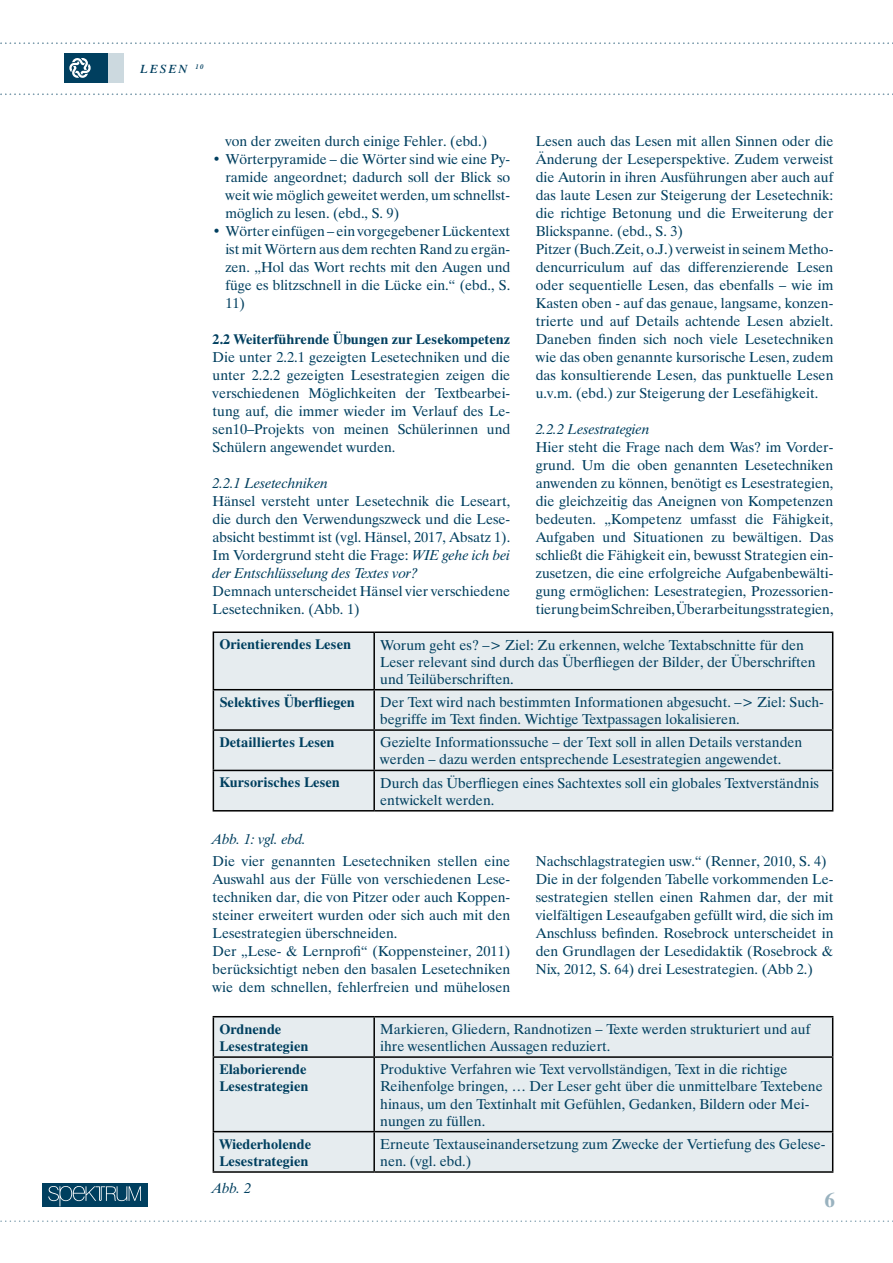
<style>
.page{position:relative;width:893px;height:1263px;background:#fff}
.page>*{position:absolute;margin:0;border:0;box-sizing:border-box;transform-origin:0 0}
.t1{font:700 21px "Dutch 801 BT";color:#99b2bf}
.t2{font:14.25px/18px "Dutch 801 BT";color:#003f5f}
.t3{font:700 14.25px/17.1px "Dutch 801 BT";color:#003f5f}
.t4{font:italic 14.25px "Dutch 801 BT";color:#003f5f}
.t5{font:italic 600 12px "Dutch 801 BT";letter-spacing:.2em;color:#003f5f}
.s1{font-style:italic}
</style>
<div class="page">
<div style="left:43px;top:1182px;width:105px;height:24px;background:#003f5f"></div>
<svg style="left:48px;top:1186px;width:93px;height:20px"></svg>
<div style="left:64px;top:53px;width:45px;height:30px;background:#003f5f"></div>
<svg style="left:69px;top:58px;width:22px;height:20px"></svg>
<div style="left:109px;top:53px;width:15px;height:30px;background:#ccd9df"></div>
<svg style="left:0;top:43px;width:893px;height:1px"></svg>
<svg style="left:0;top:94px;width:893px;height:1px"></svg>
<svg style="left:0;top:1220px;width:893px;height:2px"></svg>
<div style="left:214px;top:633px;width:618px;height:177px;background:#e6ecef"></div>
<hr style="left:213px;top:631px;width:161px;height:2px;background:#000">
<hr style="left:213px;top:633px;width:1px;height:56px;background:#000">
<hr style="left:374px;top:631px;width:459px;height:2px;background:#000">
<hr style="left:373px;top:633px;width:2px;height:56px;background:#000">
<hr style="left:832px;top:633px;width:1px;height:56px;background:#000">
<hr style="left:213px;top:689px;width:161px;height:1px;background:#000">
<hr style="left:213px;top:690px;width:1px;height:39px;background:#000">
<hr style="left:374px;top:689px;width:459px;height:1px;background:#000">
<hr style="left:373px;top:690px;width:2px;height:39px;background:#000">
<hr style="left:832px;top:690px;width:1px;height:39px;background:#000">
<hr style="left:213px;top:729px;width:161px;height:2px;background:#000">
<hr style="left:213px;top:731px;width:1px;height:39px;background:#000">
<hr style="left:374px;top:729px;width:459px;height:2px;background:#000">
<hr style="left:373px;top:731px;width:2px;height:39px;background:#000">
<hr style="left:832px;top:731px;width:1px;height:39px;background:#000">
<hr style="left:213px;top:770px;width:161px;height:1px;background:#000">
<hr style="left:213px;top:771px;width:1px;height:39px;background:#000">
<hr style="left:374px;top:770px;width:459px;height:1px;background:#000">
<hr style="left:373px;top:771px;width:2px;height:39px;background:#000">
<hr style="left:832px;top:771px;width:1px;height:39px;background:#000">
<hr style="left:213px;top:810px;width:161px;height:1px;background:#000">
<hr style="left:374px;top:810px;width:459px;height:1px;background:#000">
<div style="left:214px;top:1017px;width:618px;height:154px;background:#e6ecef"></div>
<hr style="left:213px;top:1016px;width:161px;height:1px;background:#000">
<hr style="left:213px;top:1017px;width:1px;height:39px;background:#000">
<hr style="left:374px;top:1016px;width:459px;height:1px;background:#000">
<hr style="left:373px;top:1017px;width:2px;height:39px;background:#000">
<hr style="left:832px;top:1017px;width:1px;height:39px;background:#000">
<hr style="left:213px;top:1056px;width:161px;height:2px;background:#000">
<hr style="left:213px;top:1058px;width:1px;height:73px;background:#000">
<hr style="left:374px;top:1056px;width:459px;height:2px;background:#000">
<hr style="left:373px;top:1058px;width:2px;height:73px;background:#000">
<hr style="left:832px;top:1058px;width:1px;height:73px;background:#000">
<hr style="left:213px;top:1131px;width:161px;height:1px;background:#000">
<hr style="left:213px;top:1132px;width:1px;height:39px;background:#000">
<hr style="left:374px;top:1131px;width:459px;height:1px;background:#000">
<hr style="left:373px;top:1132px;width:2px;height:39px;background:#000">
<hr style="left:832px;top:1132px;width:1px;height:39px;background:#000">
<hr style="left:213px;top:1171px;width:161px;height:2px;background:#000">
<hr style="left:374px;top:1171px;width:459px;height:2px;background:#000">
<p class="t5" style="left:140px;top:61px;width:65px">LESEN <sup>10</sup></p>
<p class="t2" style="left:225px;top:132px;width:263px">von der zweiten durch einige Fehler. (ebd.)</p>
<p class="t2" style="left:225px;top:150px;width:286px;text-align:justify;text-indent:-13px">• Wörterpyramide – die Wörter sind wie eine Py&shy;ramide angeordnet; dadurch soll der Blick so weit wie möglich geweitet werden, um schnellst&shy;möglich zu lesen. (ebd., S. 9)</p>
<p class="t2" style="left:225px;top:222px;width:286px;text-align:justify;text-indent:-13px">• Wörter einfügen – ein vorgegebener Lückentext ist mit Wörtern aus dem rechten Rand zu ergän&shy;zen. „Hol das Wort rechts mit den Augen und füge es blitzschnell in die Lücke ein.“ (ebd., S.<br>11)</p>
<p class="t3" style="left:213px;top:330px;width:299px">2.2 Weiterführende Übungen zur Lesekompetenz</p>
<p class="t2" style="left:213px;top:347px;width:299px;text-align:justify">Die unter 2.2.1 gezeigten Lesetechniken und die unter 2.2.2 gezeigten Lesestrategien zeigen die verschiedenen Möglichkeiten der Textbearbei&shy;tung auf, die immer wieder im Verlauf des Le&shy;sen10–Projekts von meinen Schülerinnen und Schülern angewendet wurden.</p>
<p class="t4" style="left:213px;top:474px;width:117px">2.2.1 Lesetechniken</p>
<p class="t2" style="left:213px;top:491px;width:299px;text-align:justify">Hänsel versteht unter Lesetechnik die Leseart, die durch den Verwendungszweck und die Lese&shy;absicht bestimmt ist (vgl. Hänsel, 2017, Absatz 1).<br>Im Vordergrund steht die Frage: <span class="s1">WIE gehe ich bei der Entschlüsselung des Textes vor?</span></p>
<p class="t2" style="left:213px;top:581px;width:299px">Demnach unterscheidet Hänsel vier verschiedene<br>Lesetechniken. (Abb. 1)</p>
<p class="t2" style="left:536px;top:131px;width:299px">Lesen auch das Lesen mit allen Sinnen oder die Änderung der Leseperspektive. Zudem verweist die Autorin in ihren Ausführungen aber auch auf das laute Lesen zur Steigerung der Lesetechnik: die richtige Betonung und die Erweiterung der Blickspanne. (ebd., S. 3)<br>Pitzer (Buch.Zeit, o.J.) verweist in seinem Metho&shy;dencurriculum auf das differenzierende Lesen oder sequentielle Lesen, das ebenfalls – wie im Kasten oben - auf das genaue, langsame, konzen&shy;trierte und auf Details achtende Lesen abzielt.<br>Daneben finden sich noch viele Lesetechniken wie das oben genannte kursorische Lesen, zudem das konsultierende Lesen, das punktuelle Lesen u.v.m. (ebd.) zur Steigerung der Lesefähigkeit.</p>
<p class="t4" style="left:536px;top:420px;width:116px">2.2.2 Lesestrategien</p>
<p class="t2" style="left:536px;top:437px;width:299px;text-align:justify">Hier steht die Frage nach dem Was? im Vorder&shy;grund. Um die oben genannten Lesetechniken anwenden zu können, benötigt es Lesestrategien, die gleichzeitig das Aneignen von Kompetenzen bedeuten. „Kompetenz umfasst die Fähigkeit, Aufgaben und Situationen zu bewältigen. Das schließt die Fähigkeit ein, bewusst Strategien ein&shy;zusetzen, die eine erfolgreiche Aufgabenbewälti&shy;gung ermöglichen: Lesestrategien, Prozessorien&shy;tierung beim Schreiben, Überarbeitungsstrategien,</p>
<p class="t3" style="left:219px;top:635px;width:133px">Orientierendes Lesen</p>
<p class="t2" style="left:380px;top:636px;width:437px;line-height:17.1px">Worum geht es? –&gt; Ziel: Zu erkennen, welche Textabschnitte für den<br>Leser relevant sind durch das Überfliegen der Bilder, der Überschriften und Teilüberschriften.</p>
<p class="t3" style="left:219px;top:693px;width:137px">Selektives Überfliegen</p>
<p class="t2" style="left:380px;top:693px;width:445px;line-height:17.1px">Der Text wird nach bestimmten Informationen abgesucht. –&gt; Ziel: Such&shy;begriffe im Text finden. Wichtige Textpassagen lokalisieren.</p>
<p class="t3" style="left:219px;top:733px;width:117px">Detailliertes Lesen</p>
<p class="t2" style="left:380px;top:734px;width:424px;line-height:17.1px">Gezielte Informationssuche – der Text soll in allen Details verstanden werden – dazu werden entsprechende Lesestrategien angewendet.</p>
<p class="t3" style="left:219px;top:774px;width:122px">Kursorisches Lesen</p>
<p class="t2" style="left:380px;top:774px;width:440px;line-height:17.1px">Durch das Überfliegen eines Sachtextes soll ein globales Textverständnis entwickelt werden.</p>
<p class="t4" style="left:213px;top:830px;width:95px">Abb. 1: vgl. ebd.</p>
<p class="t2" style="left:213px;top:851px;width:299px">Die vier genannten Lesetechniken stellen eine Auswahl aus der Fülle von verschiedenen Lese&shy;techniken dar, die von Pitzer oder auch Koppen&shy;steiner erweitert wurden oder sich auch mit den Lesestrategien überschneiden.<br>Der „Lese- &amp; Lernprofi“ (Koppensteiner, 2011) berücksichtigt neben den basalen Lesetechniken wie dem schnellen, fehlerfreien und mühelosen</p>
<p class="t2" style="left:536px;top:851px;width:299px">Nachschlagstrategien usw.“ (Renner, 2010, S. 4)<br>Die in der folgenden Tabelle vorkommenden Le&shy;sestrategien stellen einen Rahmen dar, der mit vielfältigen Leseaufgaben gefüllt wird, die sich im Anschluss befinden. Rosebrock unterscheidet in den Grundlagen der Lesedidaktik (Rosebrock &amp; Nix, 2012, S. 64) drei Lesestrategien. (Abb 2.)</p>
<p class="t3" style="left:219px;top:1020px;width:91px">Ordnende<br>Lesestrategien</p>
<p class="t2" style="left:380px;top:1020px;width:432px;line-height:17.1px">Markieren, Gliedern, Randnotizen – Texte werden strukturiert und auf ihre wesentlichen Aussagen reduziert.</p>
<p class="t3" style="left:219px;top:1060px;width:91px">Elaborierende<br>Lesestrategien</p>
<p class="t2" style="left:380px;top:1061px;width:444px;line-height:17.1px">Produktive Verfahren wie Text vervollständigen, Text in die richtige Reihenfolge bringen, … Der Leser geht über die unmittelbare Textebene hinaus, um den Textinhalt mit Gefühlen, Gedanken, Bildern oder Mei&shy;nungen zu füllen.</p>
<p class="t3" style="left:219px;top:1135px;width:93px">Wiederholende<br>Lesestrategien</p>
<p class="t2" style="left:380px;top:1135px;width:447px;line-height:17.1px">Erneute Textauseinandersetzung zum Zwecke der Vertiefung des Gelese&shy;nen. (vgl. ebd.)</p>
<p class="t4" style="left:213px;top:1179px;width:40px">Abb. 2</p>
<h1 class="t1" style="left:824px;top:1187px;width:12px">6</h1>
</div>
